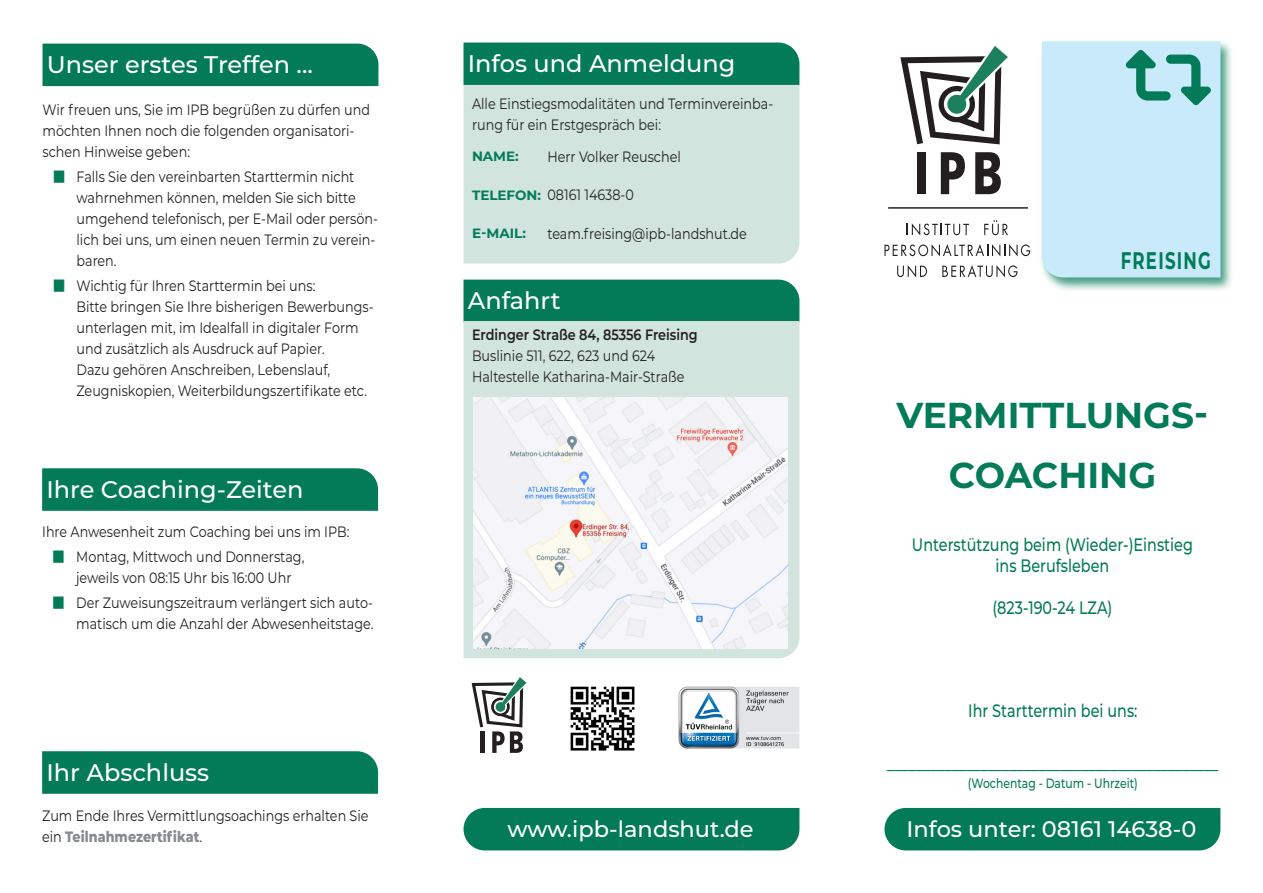
<style>
.page{position:relative;width:1263px;height:893px;background:#fff}
.page>*{position:absolute;margin:0;border:0;box-sizing:border-box;transform-origin:0 0}
.t1{font:700 36px/60.2px "Montserrat";color:#047b58;text-align:center}
.t2{font:500 24px "Montserrat";color:#fff}
.t3{font:700 24px "Montserrat";letter-spacing:.075em;color:#047b58;scale:.69 1}
.t4{font:500 22.5px "Montserrat";color:#fff}
.t5{font:500 18px/21px "Montserrat";color:#047b58;text-align:center;scale:.8 1}
.t6{font:15px/21px "Montserrat";color:#231f20;scale:.85 1}
.t7{font:600 15px "Montserrat";color:#231f20;scale:.85 1}
.t8{font:500 13.5px "Montserrat";color:#047b58;scale:.8 1}
.t9{font:700 13.5px "Montserrat";color:#047b58}
.s1{font-size:31.5px;color:#047b58}
.s2{font-weight:800;color:#878b8f}
.s3{font-weight:700;font-size:13.5px;color:#047b58}
</style>
<div class="page">
<svg style="left:900px;top:46px;width:108px;height:148px"></svg>
<svg style="left:907px;top:223px;width:62px;height:13px"></svg>
<svg style="left:984px;top:220px;width:24px;height:15px"></svg>
<svg style="left:884px;top:244px;width:146px;height:12px"></svg>
<svg style="left:897px;top:265px;width:30px;height:12px"></svg>
<svg style="left:942px;top:265px;width:75px;height:12px"></svg>
<hr style="left:888px;top:207px;width:140px;height:2px;background:#231f20">
<div style="left:463px;top:43px;width:336px;height:42px;background:#047b58"></div>
<img style="left:570px;top:686px;width:65px;height:65px">
<img style="left:678px;top:687px;width:121px;height:61px">
<div style="left:463px;top:280px;width:336px;height:41px;background:#047b58"></div>
<svg style="left:471px;top:677px;width:56px;height:76px"></svg>
<div style="left:884px;top:808px;width:336px;height:42px;background:#047b58"></div>
<div style="left:42px;top:751px;width:336px;height:43px;background:#047b58"></div>
<div style="left:42px;top:468px;width:336px;height:43px;background:#047b58"></div>
<div style="left:1038px;top:40px;width:196px;height:253px;background:#047b58;opacity:.75"></div>
<div style="left:1042px;top:41px;width:178px;height:236px;background:#c8eafa"></div>
<div style="left:463px;top:85px;width:336px;height:178px;background:#d1e4de"></div>
<div style="left:463px;top:321px;width:336px;height:337px;background:#d1e4de"></div>
<img style="left:473px;top:397px;width:314px;height:252px">
<div style="left:463px;top:808px;width:336px;height:42px;background:#047b58"></div>
<div style="left:43px;top:44px;width:335px;height:42px;background:#047b58"></div>
<h2 class="t2" style="left:47px;top:48px;width:268px">Unser erstes Treffen ...</h2>
<p class="t6" style="left:43px;top:98px;width:387px">Wir freuen uns, Sie im IPB begrüßen zu dürfen und möchten Ihnen noch die folgenden organisatori&shy;schen Hinweise geben:</p>
<p class="t6" style="left:77px;top:166px;width:356px;text-indent:-26px"><span class="s1">■</span> Falls Sie den vereinbarten Starttermin nicht wahrnehmen können, melden Sie sich bitte umgehend telefonisch, per E-Mail oder persön&shy;lich bei uns, um einen neuen Termin zu verein&shy;baren.</p>
<p class="t6" style="left:77px;top:275px;width:351px;text-indent:-26px"><span class="s1">■</span> Wichtig für Ihren Starttermin bei uns:<br>Bitte bringen Sie Ihre bisherigen Bewerbungs&shy;unterlagen mit, im Idealfall in digitaler Form und zusätzlich als Ausdruck auf Papier.<br>Dazu gehören Anschreiben, Lebenslauf, Zeugniskopien, Weiterbildungszertifikate etc.</p>
<h2 class="t2" style="left:46px;top:473px;width:258px">Ihre Coaching-Zeiten</h2>
<p class="t6" style="left:42px;top:520px;width:363px">Ihre Anwesenheit zum Coaching bei uns im IPB:</p>
<p class="t6" style="left:76px;top:546px;width:270px;text-indent:-26px"><span class="s1">■</span> Montag, Mittwoch und Donnerstag, jeweils von 08:15 Uhr bis 16:00 Uhr</p>
<p class="t6" style="left:51px;top:592px;width:381px;text-align:right"><span class="s1">■</span> Der Zuweisungszeitraum verlängert sich auto&shy;matisch um die Anzahl der Abwesenheitstage.</p>
<h2 class="t2" style="left:46px;top:756px;width:164px">Ihr Abschluss</h2>
<p class="t6" style="left:42px;top:805px;width:386px">Zum Ende Ihres Vermittlungsoachings erhalten Sie ein <span class="s2">Teilnahmezertifikat</span>.</p>
<h2 class="t2" style="left:468px;top:47px;width:269px">Infos und Anmeldung</h2>
<p class="t6" style="left:472px;top:92px;width:356px">Alle Einstiegsmodalitäten und Terminvereinba&shy;rung für ein Erstgespräch bei:</p>
<p class="t9" style="left:472px;top:147px;width:48px">NAME:</p>
<p class="t6" style="left:547px;top:146px;width:158px">Herr Volker Reuschel</p>
<p class="t6" style="left:472px;top:184px;width:192px"><span class="s3">TELEFON:</span> 08161 14638-0</p>
<p class="t9" style="left:472px;top:223px;width:56px">E-MAIL:</p>
<p class="t6" style="left:547px;top:222px;width:236px">team.freising@ipb-landshut.de</p>
<h2 class="t2" style="left:468px;top:284px;width:94px">Anfahrt</h2>
<p class="t7" style="left:472px;top:324px;width:267px">Erdinger Straße 84, 85356 Freising</p>
<p class="t6" style="left:472px;top:345px;width:251px">Buslinie 511, 622, 623 und 624<br>Haltestelle Katharina-Mair-Straße</p>
<h3 class="t4" style="left:507px;top:813px;width:248px">www.ipb-landshut.de</h3>
<h2 class="t3" style="left:1121px;top:243px;width:132px">FREISING</h2>
<h1 class="t1" style="left:896px;top:384px;width:314px">VERMITTLUNGS-<br>COACHING</h1>
<p class="t5" style="left:912px;top:534px;width:353px">Unterstützung beim (Wieder-)Einstieg ins Berufsleben</p>
<p class="t5" style="left:992px;top:597px;width:152px">(823-190-24 LZA)</p>
<p class="t5" style="left:968px;top:699px;width:213px">Ihr Starttermin bei uns:</p>
<p class="t5" style="left:887px;top:752px;width:415px">______________________________________________</p>
<p class="t8" style="left:968px;top:773px;width:214px">(Wochentag - Datum - Uhrzeit)</p>
<h3 class="t4" style="left:906px;top:813px;width:291px">Infos unter: 08161 14638-0</h3>
</div>
